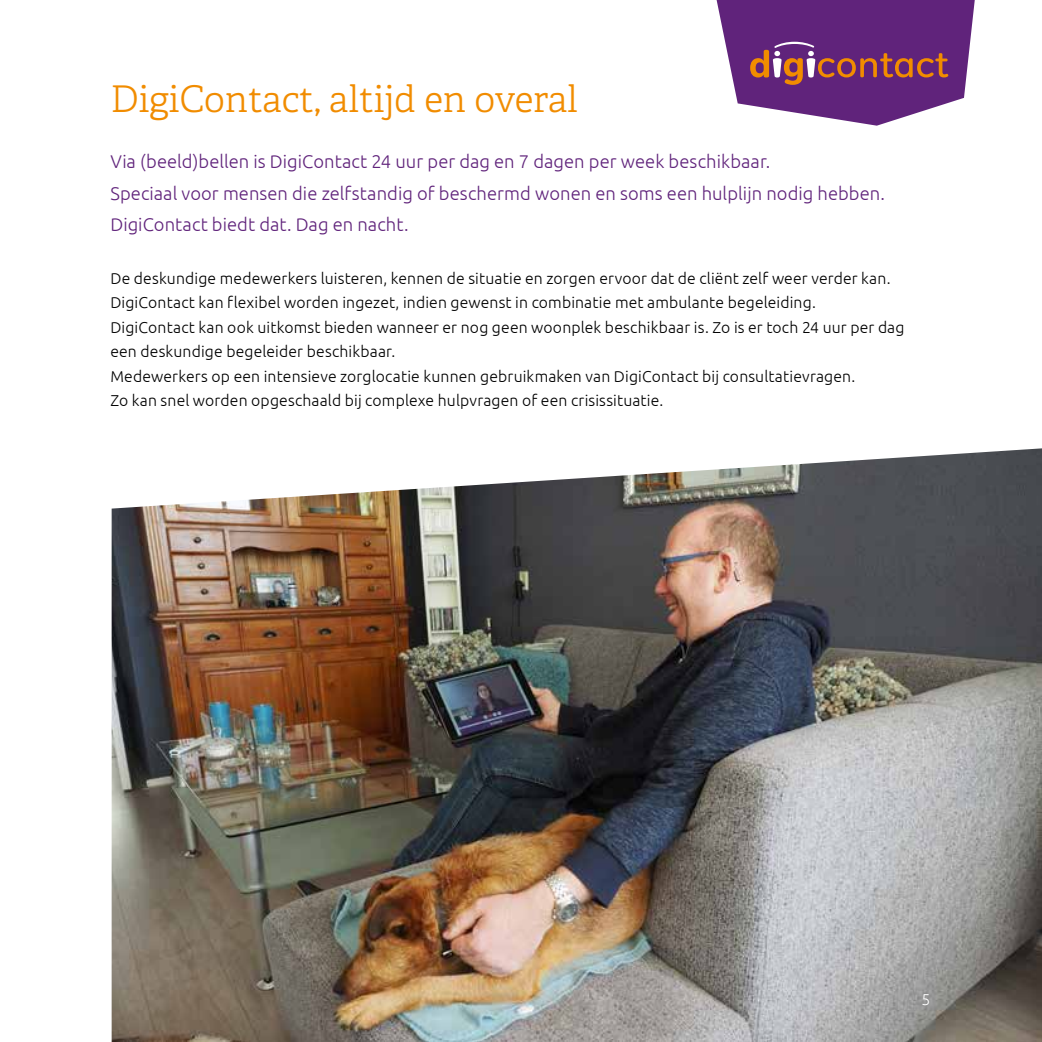
<style>
.page{position:relative;width:1042px;height:1042px;background:#fff}
.page>*{position:absolute;margin:0;border:0;box-sizing:border-box;transform-origin:0 0}
.t1{font:300 36.75px "Adelle";color:#f18c00}
.t2{font:300 18.38px/31.5px "Ubuntu";letter-spacing:.005em;color:#60237b}
.t3{font:300 15.75px/24.5px "Ubuntu";letter-spacing:.01em;color:#000}
.t4{font:300 15.75px "Ubuntu";color:#fff}
</style>
<div class="page">
<img style="left:112px;top:448px;width:930px;height:594px">
<svg style="left:716px;top:0;width:259px;height:126px"></svg>
<h1 class="t1" style="left:110px;top:77px;width:469px">DigiContact, altijd en overal</h1>
<p class="t2" style="left:110px;top:145px;width:776px">Via (beeld)bellen is DigiContact 24 uur per dag en 7 dagen per week beschikbaar.<br>Speciaal voor mensen die zelfstandig of beschermd wonen en soms een hulplijn nodig hebben.<br>DigiContact biedt dat. Dag en nacht.</p>
<p class="t3" style="left:110px;top:265px;width:795px">De deskundige medewerkers luisteren, kennen de situatie en zorgen ervoor dat de cliënt zelf weer verder kan.<br>DigiContact kan flexibel worden ingezet, indien gewenst in combinatie met ambulante begeleiding.<br>DigiContact kan ook uitkomst bieden wanneer er nog geen woonplek beschikbaar is. Zo is er toch 24 uur per dag een deskundige begeleider beschikbaar.<br>Medewerkers op een intensieve zorglocatie kunnen gebruikmaken van DigiContact bij consultatievragen.<br>Zo kan snel worden opgeschaald bij complexe hulpvragen of een crisissituatie.</p>
<p class="t4" style="left:921px;top:989px;width:10px">5</p>
</div>
